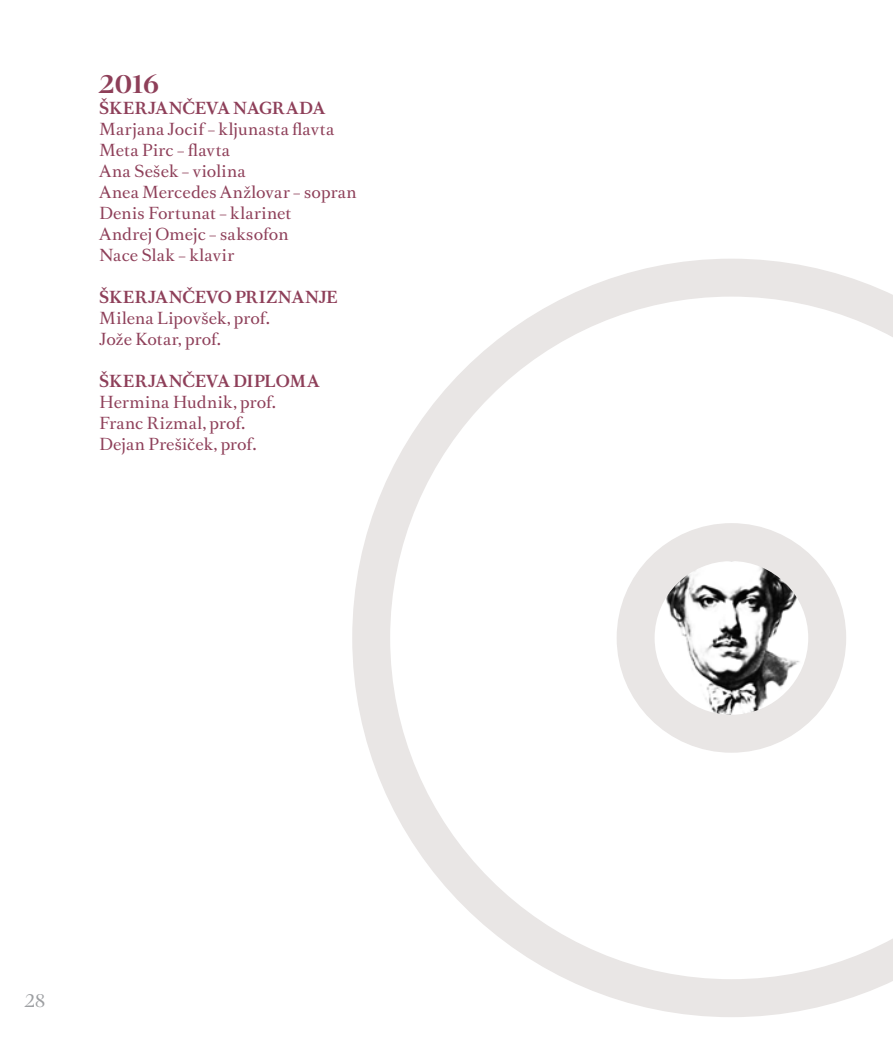
<style>
.page{position:relative;width:893px;height:1042px;background:#fff}
.page>*{position:absolute;margin:0;border:0;box-sizing:border-box;transform-origin:0 0}
.t1{font:700 24.5px "Romain BP Headline";color:#8e3f59}
.t2{font:17.5px "Romain BP Headline";color:#9d9fa2}
.t3{font:15.75px/21px "Romain BP Text";letter-spacing:.01em;color:#8e3f59}
.t4{font:700 15.75px "Romain BP Text";letter-spacing:-.01em;color:#8e3f59}
</style>
<div class="page">
<svg style="left:352px;top:259px;width:541px;height:758px"></svg>
<svg style="left:617px;top:523px;width:229px;height:230px"></svg>
<h1 class="t1" style="left:99px;top:70px;width:62px">2016</h1>
<p class="t4" style="left:99px;top:94px;width:228px">ŠKERJANČEVA NAGRADA</p>
<p class="t3" style="left:99px;top:117px;width:259px">Marjana Jocif – kljunasta flavta<br>Meta Pirc – flavta<br>Ana Sešek – violina<br>Anea Mercedes Anžlovar – sopran<br>Denis Fortunat – klarinet<br>Andrej Omejc – saksofon<br>Nace Slak – klavir</p>
<p class="t4" style="left:99px;top:283px;width:240px">ŠKERJANČEVO PRIZNANJE</p>
<p class="t3" style="left:99px;top:306px;width:172px">Milena Lipovšek, prof.<br>Jože Kotar, prof.</p>
<p class="t4" style="left:99px;top:367px;width:222px">ŠKERJANČEVA DIPLOMA</p>
<p class="t3" style="left:99px;top:390px;width:178px">Hermina Hudnik, prof.<br>Franc Rizmal, prof.<br>Dejan Prešiček, prof.</p>
<p class="t2" style="left:25px;top:990px;width:22px">28</p>
</div>
